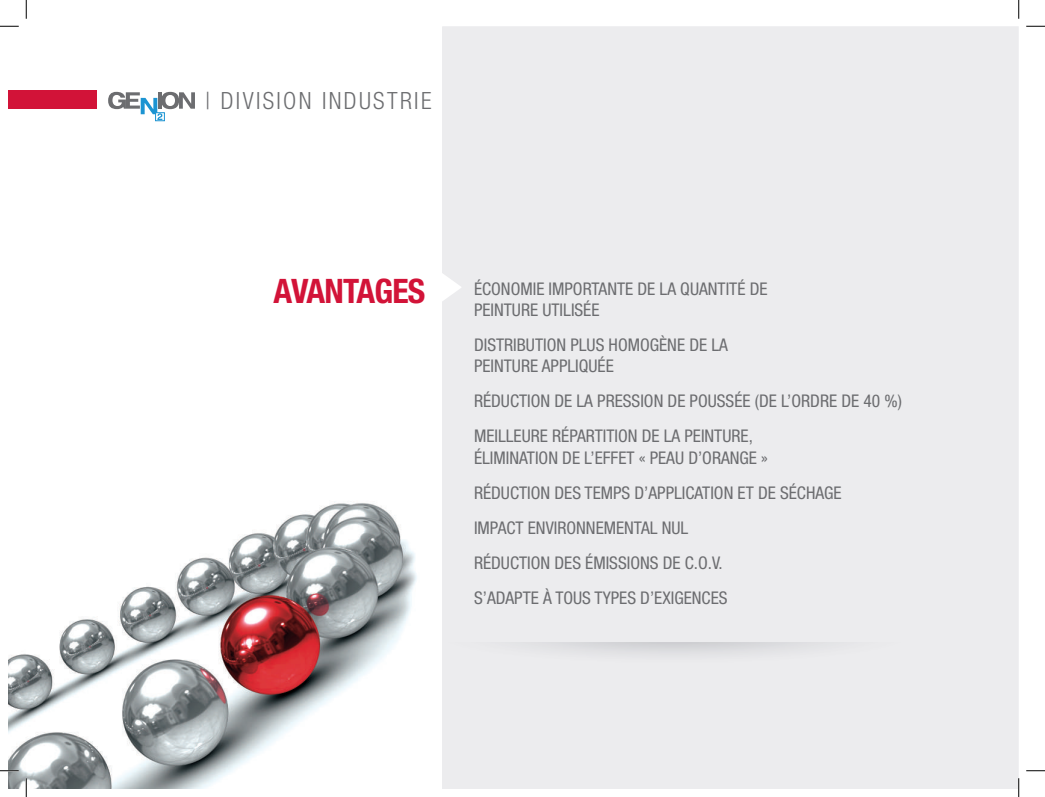
<style>
.page{position:relative;width:1045px;height:797px;background:#fff}
.page>*{position:absolute;margin:0;border:0;box-sizing:border-box;transform-origin:0 0}
.t1{font:700 condensed 33.75px "Helvetica Neue";letter-spacing:-.025em;color:#d21338}
.t2{font:300 condensed 23.75px "Helvetica Neue";letter-spacing:.1em;color:#6c6d70}
.t3{font:condensed 17.5px/35px "Helvetica Neue";color:#6c6d70}
</style>
<div class="page">
<div style="left:442px;top:26px;width:576px;height:762px;background:#ececee"></div>
<img style="left:442px;top:549px;width:545px;height:146px">
<div style="left:443px;top:544px;width:551px;height:98px;background:#ececee"></div>
<img style="left:9px;top:501px;width:408px;height:287px">
<div style="left:9px;top:91px;width:88px;height:18px;background:#d21338"></div>
<svg style="left:442px;top:272px;width:19px;height:30px"></svg>
<svg style="left:108px;top:92px;width:87px;height:28px"></svg>
<svg style="left:0;top:25px;width:19px;height:2px"></svg>
<svg style="left:1026px;top:25px;width:19px;height:2px"></svg>
<svg style="left:0;top:770px;width:19px;height:1px"></svg>
<svg style="left:1026px;top:770px;width:19px;height:1px"></svg>
<svg style="left:25px;top:0;width:2px;height:19px"></svg>
<svg style="left:25px;top:778px;width:2px;height:19px"></svg>
<svg style="left:1018px;top:0;width:1px;height:19px"></svg>
<svg style="left:1018px;top:778px;width:1px;height:19px"></svg>
<h2 class="t2" style="left:205px;top:86px;width:228px">| DIVISION INDUSTRIE</h2>
<h1 class="t1" style="left:273px;top:271px;width:153px">AVANTAGES</h1>
<p class="t3" style="left:474px;top:278px;width:295px;line-height:21.2px">ÉCONOMIE IMPORTANTE DE LA QUANTITÉ DE<br>PEINTURE UTILISÉE</p>
<p class="t3" style="left:474px;top:334px;width:255px;line-height:21.2px">DISTRIBUTION PLUS HOMOGÈNE DE LA<br>PEINTURE APPLIQUÉE</p>
<p class="t3" style="left:474px;top:383px;width:429px">RÉDUCTION DE LA PRESSION DE POUSSÉE (DE L’ORDRE DE 40 %)<br>MEILLEURE RÉPARTITION DE LA PEINTURE,</p>
<p class="t3" style="left:474px;top:440px;width:369px">ÉLIMINATION DE L’EFFET « PEAU D’ORANGE » RÉDUCTION DES TEMPS D’APPLICATION ET DE SÉCHAGE IMPACT ENVIRONNEMENTAL NUL<br>RÉDUCTION DES ÉMISSIONS DE C.O.V.<br>S’ADAPTE À TOUS TYPES D’EXIGENCES</p>
</div>
